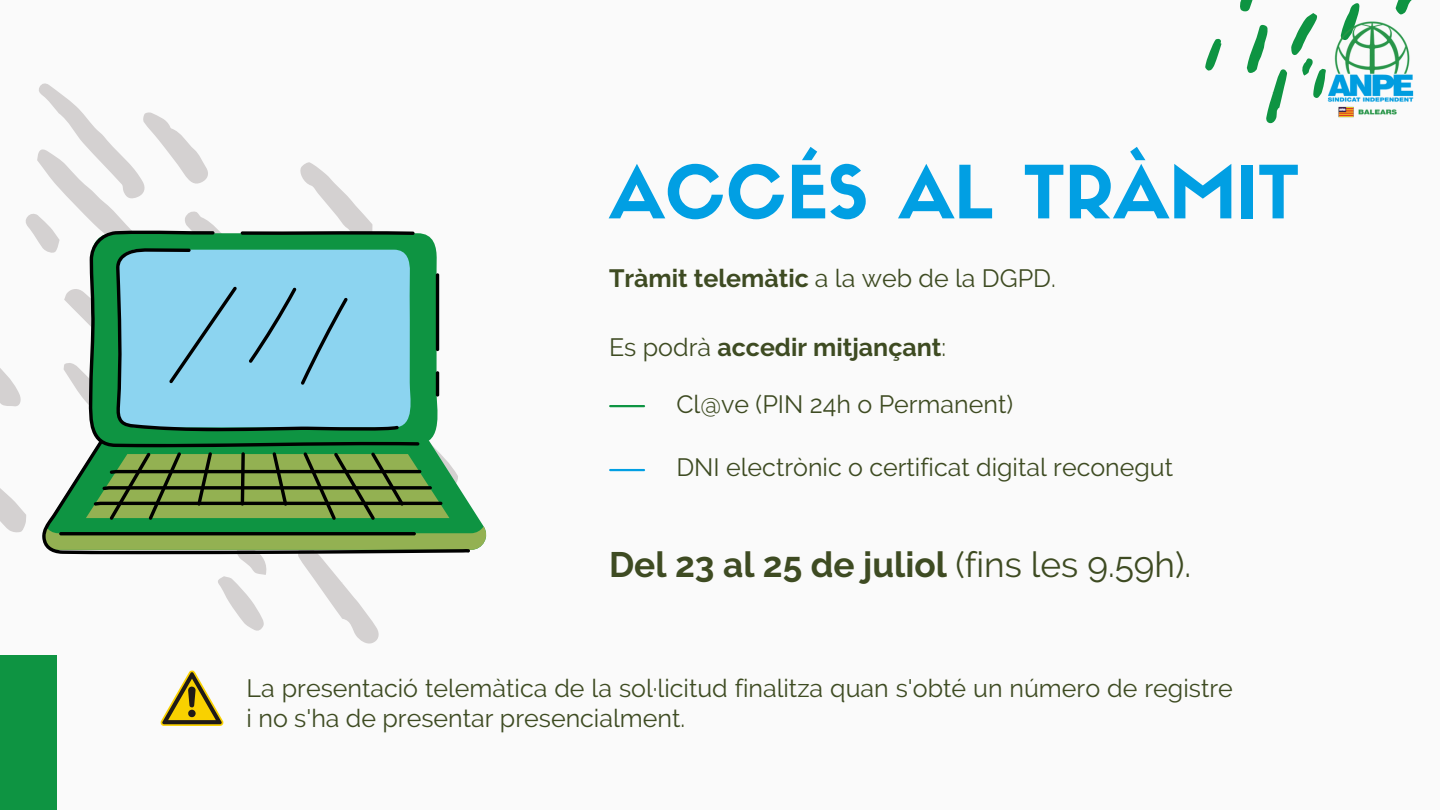
<style>
.page{position:relative;width:1440px;height:810px;background:#fafafa}
.page>*{position:absolute;margin:0;border:0;box-sizing:border-box;transform-origin:0 0}
.t1{font:72px "Sifonn Basic";color:#019fe3}
.t2{font:700 35.3px "Raleway";color:#3e4b22}
.t3{font:25px/30px "Raleway";color:#3e4b22}
.t4{font:700 25px "Raleway";color:#3e4b22}
.s1{font-weight:400}
</style>
<div class="page">
<svg style="left:0;top:83px;width:379px;height:685px"></svg>
<hr style="left:610px;top:405px;width:34px;height:2px;background:#0e9442">
<hr style="left:610px;top:469px;width:34px;height:2px;background:#019fe3">
<div style="left:0;top:656px;width:56px;height:154px;background:#0e9442"></div>
<svg style="left:1205px;top:0;width:207px;height:123px"></svg>
<svg style="left:39px;top:438px;width:445px;height:88px"></svg>
<svg style="left:39px;top:526px;width:448px;height:24px"></svg>
<svg style="left:419px;top:233px;width:25px;height:207px;fill:#0e9442"></svg>
<svg style="left:88px;top:230px;width:331px;height:210px;background:#26965a"></svg>
<svg style="left:241px;top:231px;width:174px;height:4px"></svg>
<svg style="left:116px;top:248px;width:283px;height:183px;background:#82c7df"></svg>
<svg style="left:42px;top:440px;width:428px;height:114px"></svg>
<hr style="left:59px;top:532px;width:357px;height:3px;background:#000;border-radius:2px">
<svg style="left:86px;top:452px;width:363px;height:68px;background:#628a40"></svg>
<hr style="left:436px;top:273px;width:3px;height:78px;background:#000;border-radius:2px">
<hr style="left:436px;top:371px;width:3px;height:26px;background:#000;border-radius:2px">
<img style="left:1302px;top:5px;width:112px;height:118px">
<svg style="left:161px;top:670px;width:62px;height:56px"></svg>
<p class="t1" style="left:609px;top:164px;width:692px">ACCÉS AL TRÀMIT</p>
<p class="t4" style="left:609px;top:264px;width:448px">Tràmit telemàtic <span class="s1">a la web de la DGPD.</span></p>
<h1 class="t4" style="left:609px;top:333px;width:339px"><span class="s1">Es podrà</span> accedir mitjançant<span class="s1">:</span></h1>
<p class="t3" style="left:676px;top:389px;width:338px">Cl@ve (PIN 24h o Permanent)</p>
<p class="t3" style="left:676px;top:452px;width:498px">DNI electrònic o certificat digital reconegut</p>
<p class="t2" style="left:609px;top:544px;width:584px">Del 23 al 25 de juliol <span class="s1">(fins les 9.59h).</span></p>
<p class="t3" style="left:247px;top:673px;width:988px">La presentació telemàtica de la sol·licitud finalitza quan s'obté un número de registre i no s'ha de presentar presencialment.</p>
</div>
